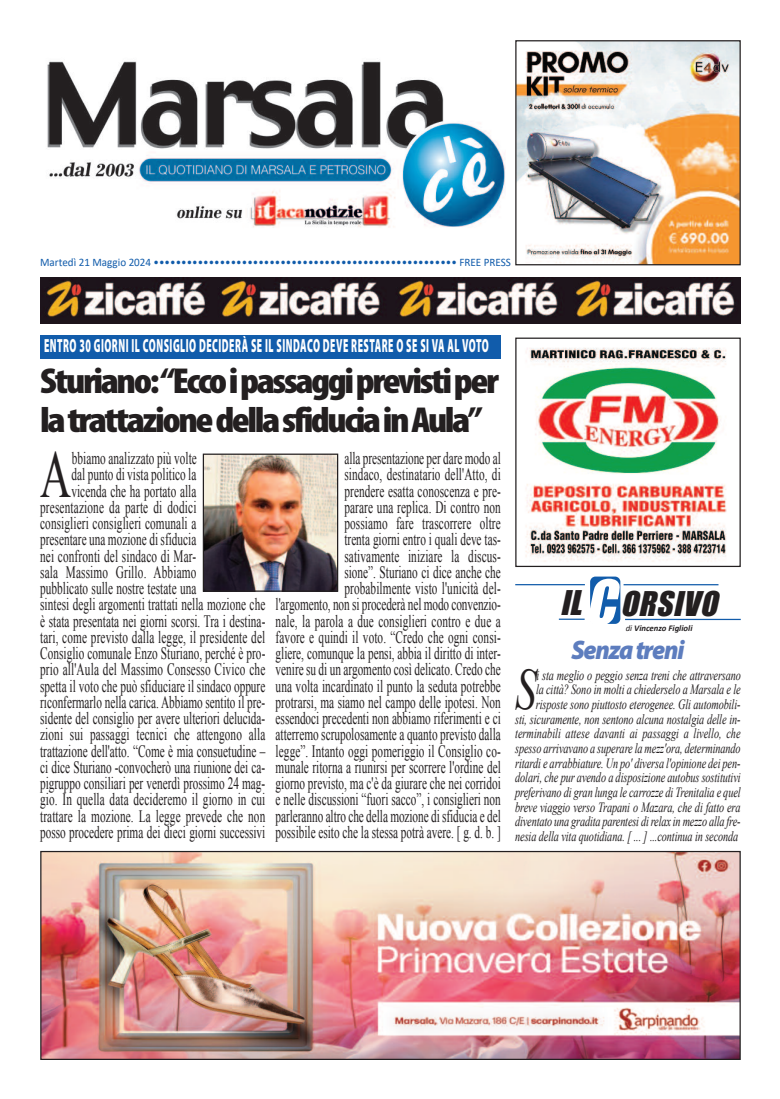
<style>
.page{position:relative;width:780px;height:1099px;background:#fff}
.page>*{position:absolute;margin:0;border:0;box-sizing:border-box;transform-origin:0 0}
.t1{font:66.5px "Times New Roman";color:#231f20;scale:.65 1}
.t2{font:italic 58.38px "Times New Roman";color:#231f20;scale:.73 1}
.t3{font:900 condensed 36.12px/38.9px "Myriad Pro";letter-spacing:-.06em;color:#231f20;scale:1.13 1}
.t4{font:italic 31.25px "Impact";color:#231f20}
.t5{font:italic 900 26.88px "Myriad Pro";letter-spacing:-.05em;color:#5d7dbe;scale:.94 1}
.t6{font:900 19.12px "Myriad Pro";letter-spacing:.05em;color:#fff;scale:.5 1}
.t7{font:17.38px/16.2px "Times New Roman";letter-spacing:.005em;color:#231f20;text-align:right;scale:.65 1}
.t8{font:italic 14.12px/14.6px "Times New Roman";letter-spacing:-.01em;color:#231f20;text-align:right;scale:.73 1}
.t9{font:11.38px "Calibri";color:#115cab}
.t10{font:italic 700 8.75px "Calibri";color:#231f20}
.s1{font-size:57px;color:#fff}
.s2{font-weight:400}
</style>
<div class="page">
<img style="left:40px;top:277px;width:700px;height:46px">
<img style="left:517px;top:42px;width:221px;height:221px">
<div style="left:515px;top:40px;width:225px;height:225px;border:1px solid #231f20"></div>
<img style="left:525px;top:347px;width:202px;height:215px">
<div style="left:515px;top:337px;width:225px;height:230px;border:1px solid #231f20"></div>
<img style="left:47px;top:61px;width:458px;height:167px">
<div style="left:590px;top:576px;width:30px;height:48px;background:#115cab;border-radius:5px"></div>
<hr style="left:625px;top:619px;width:115px;height:1px;background:#115cab">
<hr style="left:623px;top:584px;width:95px;height:1px;background:#115cab">
<hr style="left:559px;top:618px;width:25px;height:2px;background:#115cab">
<hr style="left:515px;top:584px;width:70px;height:1px;background:#115cab">
<img style="left:42px;top:852px;width:696px;height:205px">
<div style="left:40px;top:850px;width:700px;height:209px;border:1px solid #231f20"></div>
<div style="left:40px;top:335px;width:460px;height:23px;background:#115cab"></div>
<img style="left:205px;top:455px;width:131px;height:134px">
<div style="left:203px;top:453px;width:135px;height:138px;border:1px solid #231f20"></div>
<p class="t9" style="left:40px;top:257px;width:472px">Martedì 21 Maggio 2024 ••••••••••••••••••••••••••••••••••••••••••••••••••••••• FREE PRESS</p>
<p class="t6" style="left:44px;top:339px;width:891px">ENTRO 30 GIORNI IL CONSIGLIO DECIDERÀ SE IL SINDACO DEVE RESTARE O SE SI VA AL VOTO</p>
<h3 class="t3" style="left:40px;top:364px;width:407px">Sturiano:“Eccoipassaggiprevistiper latrattazionedellasfiduciainAula”</h3>
<h1 class="t1" style="left:40px;top:437px;width:49px">A</h1>
<p class="t7" style="left:72px;top:450px;width:194px">bbiamo analizzato più volte</p>
<p class="t7" style="left:71px;top:466px;width:194px">dal punto di vista politico la</p>
<p class="t7" style="left:71px;top:482px;width:194px">vicenda che ha portato alla</p>
<p class="t7" style="left:40px;top:499px;width:242px">presentazione da parte di dodici</p>
<p class="t7" style="left:40px;top:515px;width:242px">consiglieri consiglieri comunali a</p>
<p class="t7" style="left:40px;top:531px;width:242px">presentare una mozione di sfiducia</p>
<p class="t7" style="left:40px;top:547px;width:242px">nei confronti del sindaco di Mar-</p>
<p class="t7" style="left:40px;top:564px;width:242px">sala Massimo Grillo. Abbiamo</p>
<p class="t7" style="left:40px;top:580px;width:242px">pubblicato sulle nostre testate una</p>
<p class="t7" style="left:40px;top:596px;width:348px">sintesi degli argomenti trattati nella mozione che</p>
<p class="t7" style="left:40px;top:612px;width:348px">è stata presentata nei giorni scorsi. Tra i destina-</p>
<p class="t7" style="left:40px;top:629px;width:348px">tari, come previsto dalla legge, il presidente del</p>
<p class="t7" style="left:40px;top:645px;width:348px">Consiglio comunale Enzo Sturiano, perché è pro-</p>
<p class="t7" style="left:40px;top:661px;width:348px">prio all'Aula del Massimo Consesso Civico che</p>
<p class="t7" style="left:40px;top:677px;width:348px">spetta il voto che può sfiduciare il sindaco oppure</p>
<p class="t7" style="left:40px;top:694px;width:348px">riconfermarlo nella carica. Abbiamo sentito il pre-</p>
<p class="t7" style="left:40px;top:710px;width:348px">sidente del consiglio per avere ulteriori delucida-</p>
<p class="t7" style="left:40px;top:726px;width:348px">zioni sui passaggi tecnici che attengono alla</p>
<p class="t7" style="left:40px;top:742px;width:348px">trattazione dell'atto. “Come è mia consuetudine –</p>
<p class="t7" style="left:40px;top:759px;width:348px">ci dice Sturiano -convocherò una riunione dei ca-</p>
<p class="t7" style="left:40px;top:775px;width:348px">pigruppo consiliari per venerdì prossimo 24 mag-</p>
<p class="t7" style="left:40px;top:791px;width:348px">gio. In quella data decideremo il giorno in cui</p>
<p class="t7" style="left:40px;top:807px;width:348px">trattare la mozione. La legge prevede che non</p>
<p class="t7" style="left:40px;top:824px;width:348px">posso procedere prima dei dieci giorni successivi</p>
<p class="t7" style="left:275px;top:450px;width:348px">alla presentazione per dare modo al<br>sindaco, destinatario dell'Atto, di<br>prendere esatta conoscenza e pre-<br>parare una replica. Di contro non<br>possiamo fare trascorrere oltre<br>trenta giorni entro i quali deve tas-<br>sativamente iniziare la discus-<br>sione”. Sturiano ci dice anche che probabilmente visto l'unicità del-<br>l'argomento, non si procederà nel modo convenzio&shy;nale, la parola a due consiglieri contro e due a favore e quindi il voto. “Credo che ogni consi&shy;gliere, comunque la pensi, abbia il diritto di inter&shy;venire su di un argomento così delicato. Credo che una volta incardinato il punto la seduta potrebbe protrarsi, ma siamo nel campo delle ipotesi. Non essendoci precedenti non abbiamo riferimenti e ci atterremo scrupolosamente a quanto previsto dalla legge”. Intanto oggi pomeriggio il Consiglio co&shy;munale ritorna a riunirsi per scorrere l'ordine del giorno previsto, ma c'è da giurare che nei corridoi e nelle discussioni “fuori sacco”, i consiglieri non parleranno altro che della mozione di sfiducia e del possibile esito che la stessa potrà avere. [ g. d. b. ]</p>
<h3 class="t4" style="left:560px;top:584px;width:164px">IL<span class="s1">C</span>ORSIVO</h3>
<p class="t10" style="left:625px;top:624px;width:68px"><span class="s2">di</span> Vincenzo Figlioli</p>
<h3 class="t5" style="left:571px;top:640px;width:122px">Senzatreni</h3>
<h2 class="t2" style="left:515px;top:657px;width:31px">S</h2>
<p class="t8" style="left:515px;top:667px;width:311px">i sta meglio o peggio senza treni che attraversano<br>la città? Sono in molti a chiederselo a Marsala e le risposte sono piuttosto eterogenee. Gli automobili-<br>sti, sicuramente, non sentono alcuna nostalgia delle in&shy;terminabili attese davanti ai passaggi a livello, che spesso arrivavano a superare la mezz'ora, determinando ritardi e arrabbiature. Un po' diversa l'opinione dei pen&shy;dolari, che pur avendo a disposizione autobus sostitutivi preferivano di gran lunga le carrozze di Trenitalia e quel breve viaggio verso Trapani o Mazara, che di fatto era diventato una gradita parentesi di relax in mezzo alla fre&shy;nesia della vita quotidiana. [ ... ] ...continua in seconda</p>
</div>
